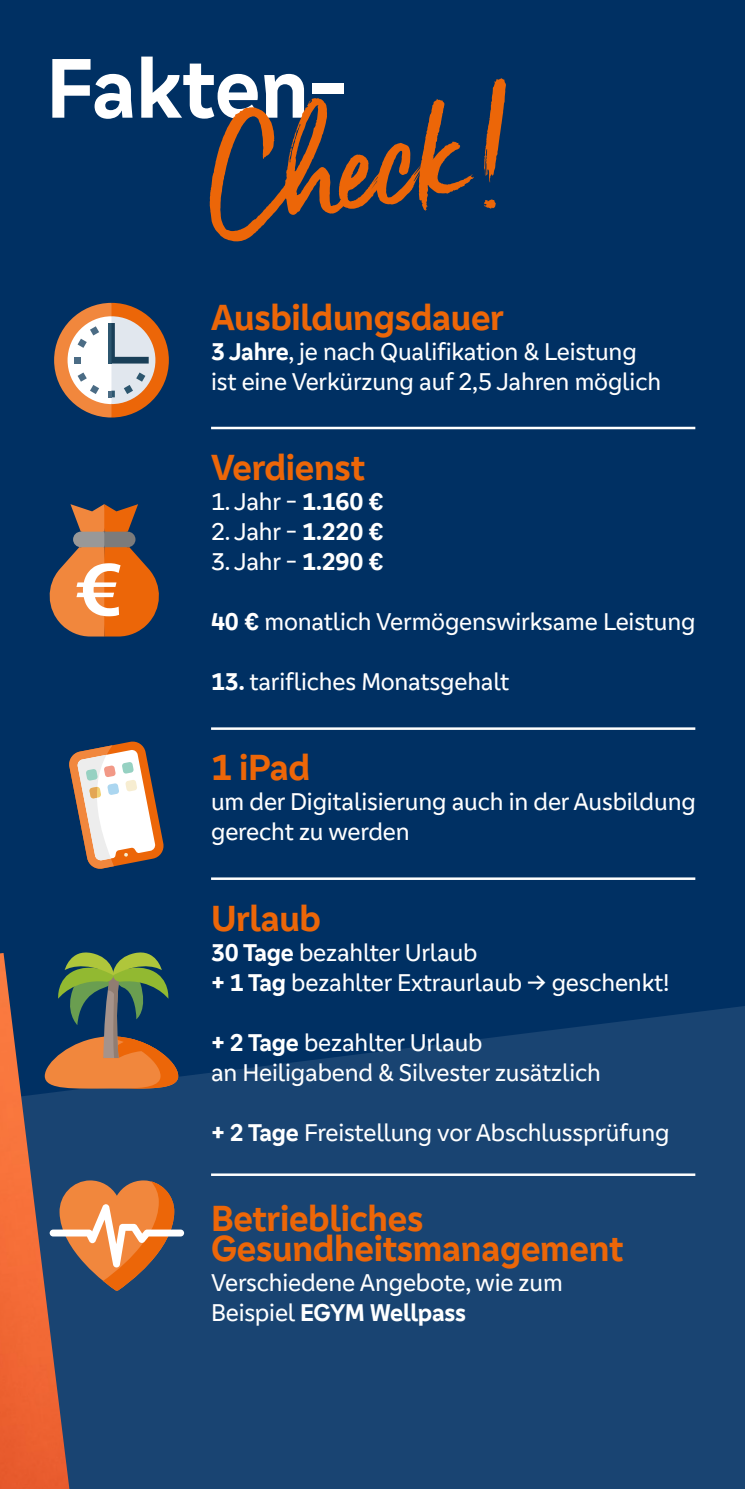
<style>
.page{position:relative;width:745px;height:1489px;background:#fff}
.page>*{position:absolute;margin:0;border:0;box-sizing:border-box;transform-origin:0 0}
.t1{font:141.5px "Gotcha Standup";color:#ec6608}
.t2{font:700 87.5px "Genos GFG";color:#fff}
.t3{font:700 37.5px/30px "Genos GFG";letter-spacing:-.01em;color:#ec6608}
.t4{font:25px/30px "Genos GFG";letter-spacing:-.01em;color:#fff}
.s1{font-weight:700}
</style>
<div class="page">
<div style="left:0;top:0;width:744px;height:1488px;background:#003063"></div>
<div style="left:69px;top:1006px;width:675px;height:482px;background:#194472"></div>
<img style="left:0;top:953px;width:69px;height:535px">
<hr style="left:211px;top:427px;width:483px;height:2px;background:#fff">
<hr style="left:211px;top:727px;width:483px;height:2px;background:#fff">
<hr style="left:211px;top:877px;width:483px;height:2px;background:#fff">
<hr style="left:211px;top:1173px;width:483px;height:2px;background:#fff">
<svg style="left:69px;top:741px;width:95px;height:128px"></svg>
<svg style="left:49px;top:504px;width:110px;height:132px"></svg>
<svg style="left:50px;top:1180px;width:134px;height:110px;background:#a0765f"></svg>
<svg style="left:45px;top:952px;width:133px;height:138px"></svg>
<svg style="left:54px;top:303px;width:115px;height:114px"></svg>
<h2 class="t2" style="left:46px;top:37px;width:303px">Fakten-</h2>
<h1 class="t1" style="left:195px;top:87px;width:314px;rotate:-7deg">Check!</h1>
<h3 class="t3" style="left:211px;top:303px;width:294px">Ausbildungsdauer</h3>
<p class="t4" style="left:211px;top:337px;width:451px"><span class="s1">3 Jahre</span>, je nach Qualifikation &amp; Leistung ist eine Verkürzung auf 2,5 Jahren möglich</p>
<h3 class="t3" style="left:211px;top:453px;width:155px">Verdienst</h3>
<p class="t4" style="left:211px;top:487px;width:174px">1. Jahr - <span class="s1">1.160 €</span></p>
<p class="t4" style="left:211px;top:517px;width:174px">2. Jahr - <span class="s1">1.220 €</span></p>
<p class="t4" style="left:211px;top:547px;width:174px">3. Jahr - <span class="s1">1.290 €</span></p>
<p class="t4" style="left:211px;top:607px;width:485px"><span class="s1">40 €</span> monatlich Vermögenswirksame Leistung</p>
<p class="t4" style="left:211px;top:667px;width:299px"><span class="s1">13.</span> tarifliches Monatsgehalt</p>
<h3 class="t3" style="left:211px;top:753px;width:101px">1 iPad</h3>
<p class="t4" style="left:211px;top:787px;width:486px">um der Digitalisierung auch in der Ausbildung gerecht zu werden</p>
<h3 class="t3" style="left:211px;top:903px;width:111px">Urlaub</h3>
<p class="t4" style="left:211px;top:937px;width:459px"><span class="s1">30 Tage</span> bezahlter Urlaub<br><span class="s1">+ 1 Tag</span> bezahlter Extraurlaub -&gt; geschenkt!</p>
<p class="t4" style="left:211px;top:1027px;width:391px"><span class="s1">+ 2 Tage</span> bezahlter Urlaub<br>an Heiligabend &amp; Silvester zusätzlich</p>
<p class="t4" style="left:211px;top:1117px;width:460px"><span class="s1">+ 2 Tage</span> Freistellung vor Abschlussprüfung</p>
<h3 class="t3" style="left:211px;top:1203px;width:414px">Betriebliches<br>Gesundheitsmanagement</h3>
<p class="t4" style="left:211px;top:1267px;width:353px">Verschiedene Angebote, wie zum<br>Beispiel <span class="s1">EGYM Wellpass</span></p>
</div>
